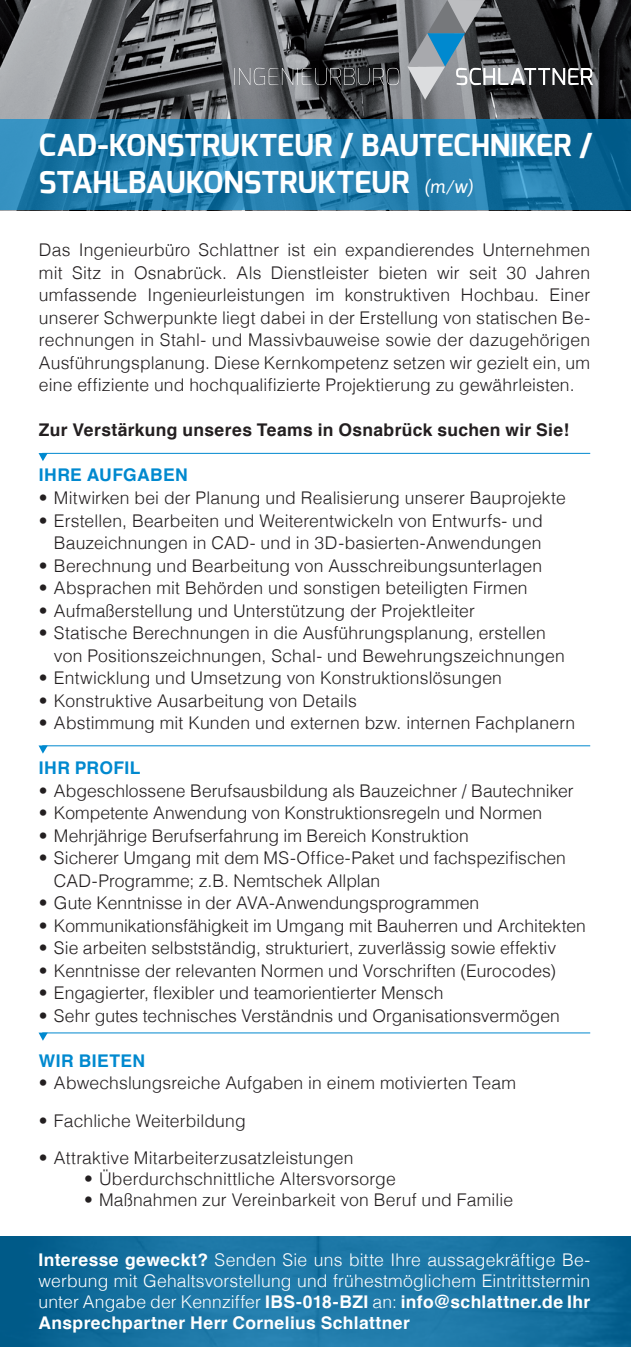
<style>
.page{position:relative;width:631px;height:1347px;background:#fff}
.page>*{position:absolute;margin:0;border:0;box-sizing:border-box;transform-origin:0 0}
.t1{font:700 30px/37.5px "Exo";color:#fff}
.t2{font:300 17.5px/22.5px "Helvetica";letter-spacing:.005em;color:#231f20}
.t3{font:300 17.5px/21px "Helvetica";letter-spacing:.01em;color:#fff;text-align:justify}
.t4{font:700 17.5px "Helvetica";letter-spacing:.02em;color:#231f20}
.t5{font:700 17.5px "Helvetica";letter-spacing:.025em;color:#0089cf}
.s1{font-family:"Asap";font-weight:400;font-style:italic;font-size:18.25px}
.s2{font-weight:700}
</style>
<div class="page">
<img style="left:0;top:0;width:631px;height:119px">
<svg style="left:234px;top:0;width:359px;height:100px;background:#53575b"></svg>
<svg style="left:0;top:119px;width:631px;height:91px;background:#1f7aa9"></svg>
<svg style="left:0;top:1236px;width:631px;height:110px;background:#1671a0"></svg>
<hr style="left:42px;top:745px;width:548px;height:1px;background:#0089cf">
<svg style="left:39px;top:745px;width:9px;height:8px"></svg>
<hr style="left:42px;top:453px;width:548px;height:1px;background:#0089cf">
<svg style="left:39px;top:453px;width:9px;height:8px"></svg>
<hr style="left:42px;top:1032px;width:548px;height:1px;background:#0089cf">
<svg style="left:39px;top:1032px;width:9px;height:8px"></svg>
<h1 class="t1" style="left:39px;top:127px;width:555px">CAD-KONSTRUKTEUR / BAUTECHNIKER /<br>STAHLBAUKONSTRUKTEUR <span class="s1">(m/w)</span></h1>
<p class="t2" style="left:39px;top:238px;width:553px;text-align:justify">Das Ingenieurbüro Schlattner ist ein expandierendes Unternehmen mit Sitz in Osnabrück. Als Dienstleister bieten wir seit 30 Jahren umfassende Ingenieurleistungen im konstruktiven Hochbau. Einer unserer Schwerpunkte liegt dabei in der Erstellung von statischen Be&shy;rechnungen in Stahl- und Massivbauweise sowie der dazugehörigen Ausführungsplanung. Diese Kernkompetenz setzen wir gezielt ein, um eine effiziente und hochqualifizierte Projektierung zu gewährleisten.</p>
<p class="t4" style="left:39px;top:416px;width:532px">Zur Verstärkung unseres Teams in Osnabrück suchen wir Sie!</p>
<p class="t5" style="left:39px;top:461px;width:150px">IHRE AUFGABEN</p>
<p class="t2" style="left:39px;top:485px;width:528px">• Mitwirken bei der Planung und Realisierung unserer Bauprojekte</p>
<p class="t2" style="left:39px;top:508px;width:505px;text-align:right">• Erstellen, Bearbeiten und Weiterentwickeln von Entwurfs- und<br>Bauzeichnungen in CAD- und in 3D-basierten-Anwendungen</p>
<p class="t2" style="left:39px;top:553px;width:505px">• Berechnung und Bearbeitung von Ausschreibungsunterlagen</p>
<p class="t2" style="left:39px;top:575px;width:490px">• Absprachen mit Behörden und sonstigen beteiligten Firmen</p>
<p class="t2" style="left:39px;top:598px;width:437px">• Aufmaßerstellung und Unterstützung der Projektleiter</p>
<p class="t2" style="left:54px;top:620px;width:512px;text-indent:-15px">• Statische Berechnungen in die Ausführungsplanung, erstellen von Positionszeichnungen, Schal- und Bewehrungszeichnungen</p>
<p class="t2" style="left:39px;top:665px;width:464px">• Entwicklung und Umsetzung von Konstruktionslösungen</p>
<p class="t2" style="left:39px;top:688px;width:319px">• Konstruktive Ausarbeitung von Details</p>
<p class="t2" style="left:39px;top:710px;width:537px">• Abstimmung mit Kunden und externen bzw. internen Fachplanern</p>
<p class="t5" style="left:39px;top:754px;width:103px">IHR PROFIL</p>
<p class="t2" style="left:39px;top:778px;width:536px">• Abgeschlossene Berufsausbildung als Bauzeichner / Bautechniker</p>
<p class="t2" style="left:39px;top:800px;width:505px">• Kompetente Anwendung von Konstruktionsregeln und Normen</p>
<p class="t2" style="left:39px;top:823px;width:431px">• Mehrjährige Berufserfahrung im Bereich Konstruktion</p>
<p class="t2" style="left:54px;top:845px;width:513px;text-indent:-15px">• Sicherer Umgang mit dem MS-Office-Paket und fachspezifischen<br>CAD-Programme; z.B. Nemtschek Allplan</p>
<p class="t2" style="left:39px;top:890px;width:442px">• Gute Kenntnisse in der AVA-Anwendungsprogrammen</p>
<p class="t2" style="left:39px;top:913px;width:548px">• Kommunikationsfähigkeit im Umgang mit Bauherren und Architekten</p>
<p class="t2" style="left:39px;top:935px;width:519px">• Sie arbeiten selbstständig, strukturiert, zuverlässig sowie effektiv</p>
<p class="t2" style="left:39px;top:958px;width:518px">• Kenntnisse der relevanten Normen und Vorschriften (Eurocodes)</p>
<p class="t2" style="left:39px;top:980px;width:406px">• Engagierter, flexibler und teamorientierter Mensch</p>
<p class="t2" style="left:39px;top:1003px;width:522px">• Sehr gutes technisches Verständnis und Organisationsvermögen</p>
<p class="t5" style="left:39px;top:1046px;width:108px">WIR BIETEN</p>
<p class="t2" style="left:39px;top:1070px;width:478px">• Abwechslungsreiche Aufgaben in einem motivierten Team</p>
<p class="t2" style="left:39px;top:1108px;width:208px">• Fachliche Weiterbildung</p>
<p class="t2" style="left:39px;top:1145px;width:316px">• Attraktive Mitarbeiterzusatzleistungen</p>
<p class="t2" style="left:84px;top:1166px;width:313px">• Überdurchschnittliche Altersvorsorge</p>
<p class="t2" style="left:84px;top:1187px;width:430px">• Maßnahmen zur Vereinbarkeit von Beruf und Familie</p>
<p class="t3" style="left:39px;top:1248px;width:553px"><span class="s2">Interesse geweckt?</span> Senden Sie uns bitte Ihre aussagekräftige Be&shy;werbung mit Gehaltsvorstellung und frühestmöglichem Eintrittstermin unter Angabe der Kennziffer <span class="s2">IBS-018-BZI</span> an: <span class="s2">info@schlattner.de Ihr Ansprechpartner Herr Cornelius Schlattner</span></p>
</div>
